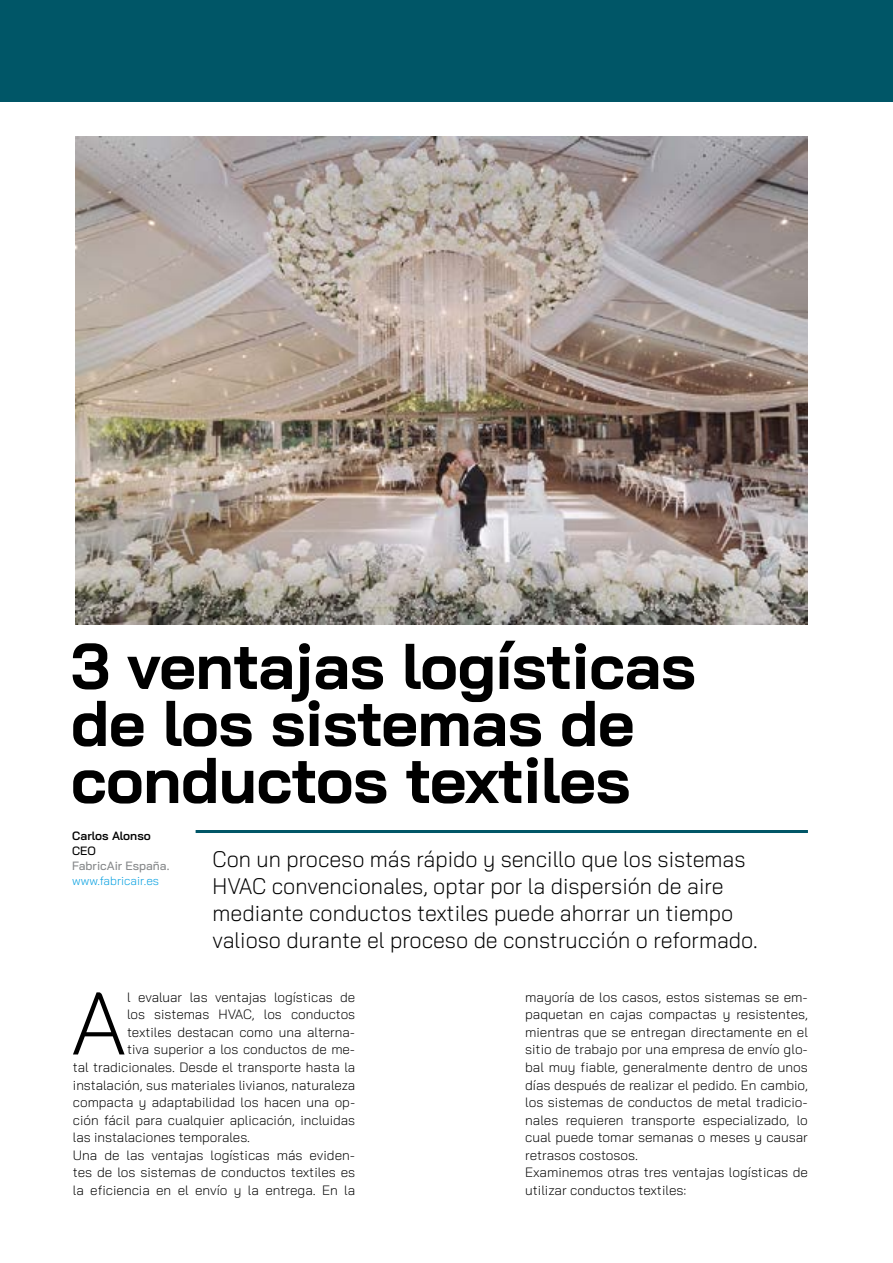
<style>
.page{position:relative;width:893px;height:1263px;background:#fff}
.page>*{position:absolute;margin:0;border:0;box-sizing:border-box;transform-origin:0 0}
.t1{font:300 88.65px "Bai Jamjuree";color:#000}
.t2{font:700 64.5px/57px "Bai Jamjuree";letter-spacing:-.01em;color:#000}
.t3{font:300 22.5px/27px "Bai Jamjuree";color:#000;scale:.96 1}
.t4{font:300 13.5px/17.5px "Bai Jamjuree";color:#000}
.t5{font:500 12px "Bai Jamjuree";color:#86888a}
.t6{font:300 12px "Bai Jamjuree";color:#009ee0}
.t7{font:600 12px "Bai Jamjuree";color:#000}
.t8{font:500 12px "Bai Jamjuree";color:#000}
</style>
<div class="page">
<div style="left:0;top:0;width:893px;height:102px;background:#005667"></div>
<hr style="left:196px;top:830px;width:612px;height:3px;background:#005667">
<img style="left:76px;top:136px;width:732px;height:488px">
<h2 class="t2" style="left:71px;top:638px;width:627px">3 ventajas logísticas de los sistemas de conductos textiles</h2>
<p class="t7" style="left:72px;top:828px;width:80px">Carlos Alonso</p>
<p class="t8" style="left:72px;top:843px;width:25px">CEO</p>
<p class="t5" style="left:72px;top:858px;width:99px">FabricAir España.</p>
<p class="t6" style="left:72px;top:870px;width:88px">www.fabricair.es</p>
<h3 class="t3" style="left:213px;top:845px;width:569px">Con un proceso más rápido y sencillo que los sistemas HVAC convencionales, optar por la dispersión de aire mediante conductos textiles puede ahorrar un tiempo valioso durante el proceso de construcción o reformado.</h3>
<h1 class="t1" style="left:70px;top:949px;width:58px">A</h1>
<p class="t4" style="left:127px;top:988px;width:230px">l evaluar las ventajas logísticas de</p>
<p class="t4" style="left:127px;top:1006px;width:230px">los sistemas HVAC, los conductos</p>
<p class="t4" style="left:127px;top:1023px;width:230px">textiles destacan como una alterna-</p>
<p class="t4" style="left:127px;top:1041px;width:230px">tiva superior a los conductos de me-</p>
<p class="t4" style="left:73px;top:1058px;width:284px">tal tradicionales. Desde el transporte hasta la</p>
<p class="t4" style="left:73px;top:1076px;width:284px">instalación, sus materiales livianos, naturaleza</p>
<p class="t4" style="left:73px;top:1093px;width:284px">compacta y adaptabilidad los hacen una op-</p>
<p class="t4" style="left:73px;top:1111px;width:284px">ción fácil para cualquier aplicación, incluidas</p>
<p class="t4" style="left:73px;top:1129px;width:179px">las instalaciones temporales.</p>
<p class="t4" style="left:73px;top:1146px;width:284px">Una de las ventajas logísticas más eviden-</p>
<p class="t4" style="left:73px;top:1164px;width:284px">tes de los sistemas de conductos textiles es</p>
<p class="t4" style="left:73px;top:1181px;width:284px">la eficiencia en el envío y la entrega. En la</p>
<p class="t4" style="left:525px;top:988px;width:284px">mayoría de los casos, estos sistemas se em&shy;paquetan en cajas compactas y resistentes, mientras que se entregan directamente en el sitio de trabajo por una empresa de envío glo&shy;bal muy fiable, generalmente dentro de unos días después de realizar el pedido. En cambio, los sistemas de conductos de metal tradicio&shy;nales requieren transporte especializado, lo cual puede tomar semanas o meses y causar retrasos costosos.<br>Examinemos otras tres ventajas logísticas de utilizar conductos textiles:</p>
</div>
